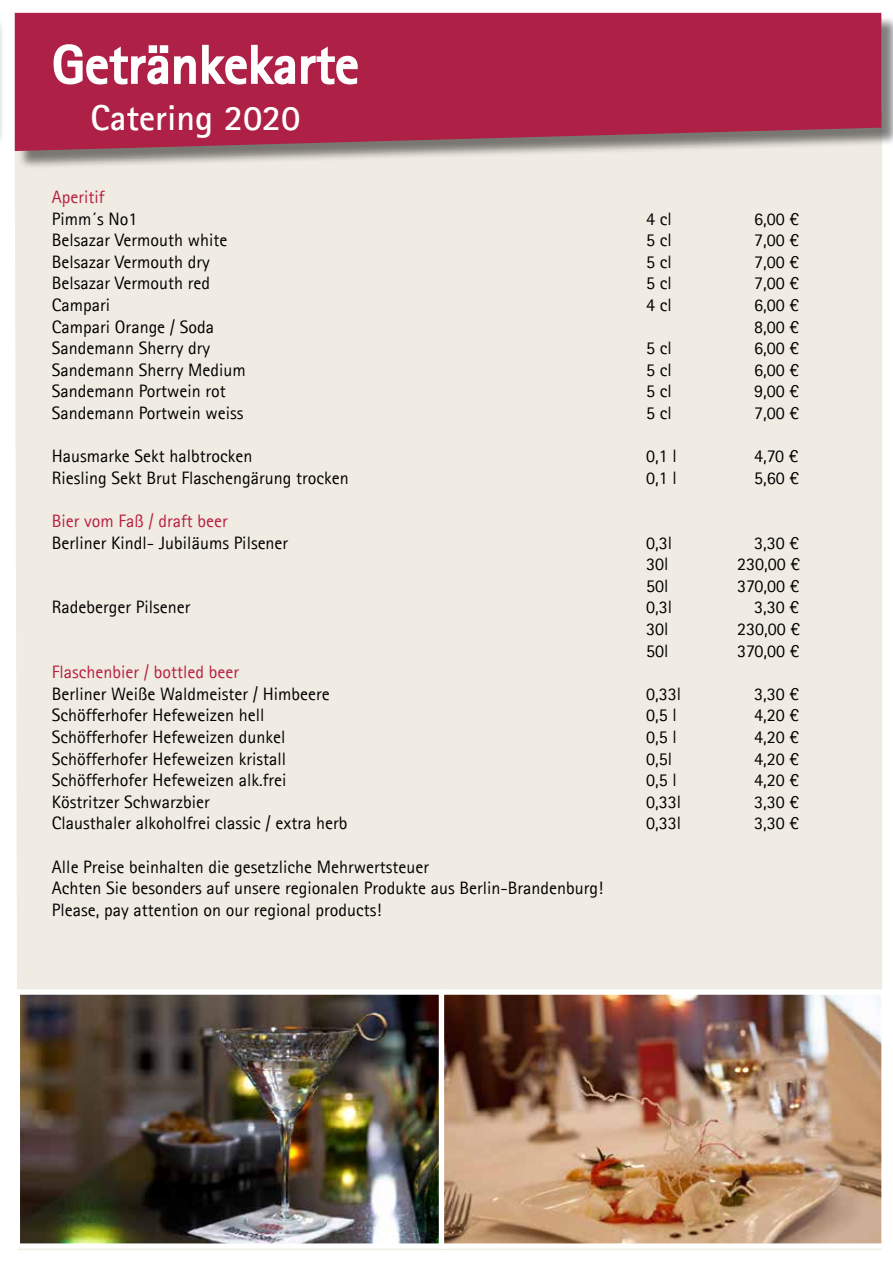
<style>
.page{position:relative;width:893px;height:1263px;background:#fff}
.page>*{position:absolute;margin:0;border:0;box-sizing:border-box;transform-origin:0 0}
.t1{font:700 54px "Agfa Rotis Sans Serif";color:#fff}
.t2{font:700 36px "Agfa Rotis Sans Serif";color:#fff}
.t3{font:18px/21.6px "Agfa Rotis Sans Serif";color:#000}
.t4{font:18px "Agfa Rotis Sans Serif";color:#b71e3f}
</style>
<div class="page">
<div style="left:0;top:16px;width:5px;height:154px;background:#fafafa"></div>
<div style="left:15px;top:151px;width:867px;height:1099px;background:#f0ece3"></div>
<div style="left:17px;top:15px;width:876px;height:155px;background:#000;opacity:.5"></div>
<svg style="left:15px;top:13px;width:866px;height:138px;background:#ac2b4c"></svg>
<svg style="left:53px;top:43px;width:306px;height:43px;background:#c15470"></svg>
<img style="left:21px;top:995px;width:860px;height:248px">
<div style="left:15px;top:989px;width:429px;height:260px;border:5px solid #fff"></div>
<div style="left:439px;top:989px;width:448px;height:260px;border:5px solid #fff"></div>
<h1 class="t1" style="left:52px;top:31px;width:308px">Getränkekarte</h1>
<h2 class="t2" style="left:91px;top:95px;width:211px">Catering 2020</h2>
<p class="t4" style="left:52px;top:186px;width:54px">Aperitif</p>
<p class="t3" style="left:52px;top:208px;width:87px">Pimm´s No1</p>
<p class="t3" style="left:646px;top:208px;width:27px">4 cl</p>
<p class="t3" style="left:754px;top:208px;width:46px">6,00 €</p>
<p class="t3" style="left:52px;top:229px;width:177px">Belsazar Vermouth white</p>
<p class="t3" style="left:646px;top:229px;width:27px">5 cl</p>
<p class="t3" style="left:754px;top:229px;width:46px">7,00 €</p>
<p class="t3" style="left:52px;top:251px;width:159px">Belsazar Vermouth dry</p>
<p class="t3" style="left:646px;top:251px;width:27px">5 cl</p>
<p class="t3" style="left:754px;top:251px;width:46px">7,00 €</p>
<p class="t3" style="left:52px;top:272px;width:160px">Belsazar Vermouth red</p>
<p class="t3" style="left:646px;top:272px;width:27px">5 cl</p>
<p class="t3" style="left:754px;top:272px;width:46px">7,00 €</p>
<p class="t3" style="left:52px;top:294px;width:60px">Campari</p>
<p class="t3" style="left:646px;top:294px;width:27px">4 cl</p>
<p class="t3" style="left:754px;top:294px;width:46px">6,00 €</p>
<p class="t3" style="left:52px;top:316px;width:164px">Campari Orange / Soda</p>
<p class="t3" style="left:754px;top:316px;width:46px">8,00 €</p>
<p class="t3" style="left:52px;top:337px;width:160px">Sandemann Sherry dry</p>
<p class="t3" style="left:646px;top:337px;width:27px">5 cl</p>
<p class="t3" style="left:754px;top:337px;width:46px">6,00 €</p>
<p class="t3" style="left:52px;top:359px;width:195px">Sandemann Sherry Medium</p>
<p class="t3" style="left:646px;top:359px;width:27px">5 cl</p>
<p class="t3" style="left:754px;top:359px;width:46px">6,00 €</p>
<p class="t3" style="left:52px;top:380px;width:175px">Sandemann Portwein rot</p>
<p class="t3" style="left:646px;top:380px;width:27px">5 cl</p>
<p class="t3" style="left:754px;top:380px;width:46px">9,00 €</p>
<p class="t3" style="left:52px;top:402px;width:193px">Sandemann Portwein weiss</p>
<p class="t3" style="left:646px;top:402px;width:27px">5 cl</p>
<p class="t3" style="left:754px;top:402px;width:46px">7,00 €</p>
<p class="t3" style="left:52px;top:445px;width:202px">Hausmarke Sekt halbtrocken</p>
<p class="t3" style="left:646px;top:445px;width:32px">0,1 l</p>
<p class="t3" style="left:754px;top:445px;width:46px">4,70 €</p>
<p class="t3" style="left:52px;top:467px;width:298px">Riesling Sekt Brut Flaschengärung trocken</p>
<p class="t3" style="left:646px;top:467px;width:32px">0,1 l</p>
<p class="t3" style="left:754px;top:467px;width:46px">5,60 €</p>
<p class="t4" style="left:52px;top:510px;width:177px">Bier vom Faß / draft beer</p>
<p class="t3" style="left:52px;top:532px;width:238px">Berliner Kindl- Jubiläums Pilsener</p>
<p class="t3" style="left:646px;top:532px;width:28px">0,3l</p>
<p class="t3" style="left:754px;top:532px;width:46px">3,30 €</p>
<p class="t3" style="left:646px;top:553px;width:24px">30l</p>
<p class="t3" style="left:737px;top:553px;width:64px">230,00 €</p>
<p class="t3" style="left:646px;top:575px;width:24px">50l</p>
<p class="t3" style="left:737px;top:575px;width:64px">370,00 €</p>
<p class="t3" style="left:52px;top:596px;width:140px">Radeberger Pilsener</p>
<p class="t3" style="left:646px;top:596px;width:28px">0,3l</p>
<p class="t3" style="left:754px;top:596px;width:46px">3,30 €</p>
<p class="t3" style="left:646px;top:618px;width:24px">30l</p>
<p class="t3" style="left:737px;top:618px;width:64px">230,00 €</p>
<p class="t3" style="left:646px;top:640px;width:24px">50l</p>
<p class="t3" style="left:737px;top:640px;width:64px">370,00 €</p>
<p class="t4" style="left:52px;top:661px;width:189px">Flaschenbier / bottled beer</p>
<p class="t3" style="left:52px;top:683px;width:279px">Berliner Weiße Waldmeister / Himbeere</p>
<p class="t3" style="left:646px;top:683px;width:37px">0,33l</p>
<p class="t3" style="left:754px;top:683px;width:46px">3,30 €</p>
<p class="t3" style="left:52px;top:704px;width:214px">Schöfferhofer Hefeweizen hell</p>
<p class="t3" style="left:646px;top:704px;width:32px">0,5 l</p>
<p class="t3" style="left:754px;top:704px;width:46px">4,20 €</p>
<p class="t3" style="left:52px;top:726px;width:235px">Schöfferhofer Hefeweizen dunkel</p>
<p class="t3" style="left:646px;top:726px;width:32px">0,5 l</p>
<p class="t3" style="left:754px;top:726px;width:46px">4,20 €</p>
<p class="t3" style="left:52px;top:748px;width:236px">Schöfferhofer Hefeweizen kristall</p>
<p class="t3" style="left:646px;top:748px;width:28px">0,5l</p>
<p class="t3" style="left:754px;top:748px;width:46px">4,20 €</p>
<p class="t3" style="left:52px;top:769px;width:236px">Schöfferhofer Hefeweizen alk.frei</p>
<p class="t3" style="left:646px;top:769px;width:32px">0,5 l</p>
<p class="t3" style="left:754px;top:769px;width:46px">4,20 €</p>
<p class="t3" style="left:52px;top:791px;width:159px">Köstritzer Schwarzbier</p>
<p class="t3" style="left:646px;top:791px;width:37px">0,33l</p>
<p class="t3" style="left:754px;top:791px;width:46px">3,30 €</p>
<p class="t3" style="left:52px;top:812px;width:297px">Clausthaler alkoholfrei classic / extra herb</p>
<p class="t3" style="left:646px;top:812px;width:37px">0,33l</p>
<p class="t3" style="left:754px;top:812px;width:46px">3,30 €</p>
<p class="t3" style="left:52px;top:856px;width:553px">Alle Preise beinhalten die gesetzliche Mehrwertsteuer<br>Achten Sie besonders auf unsere regionalen Produkte aus Berlin-Brandenburg!<br>Please, pay attention on our regional products!</p>
</div>
